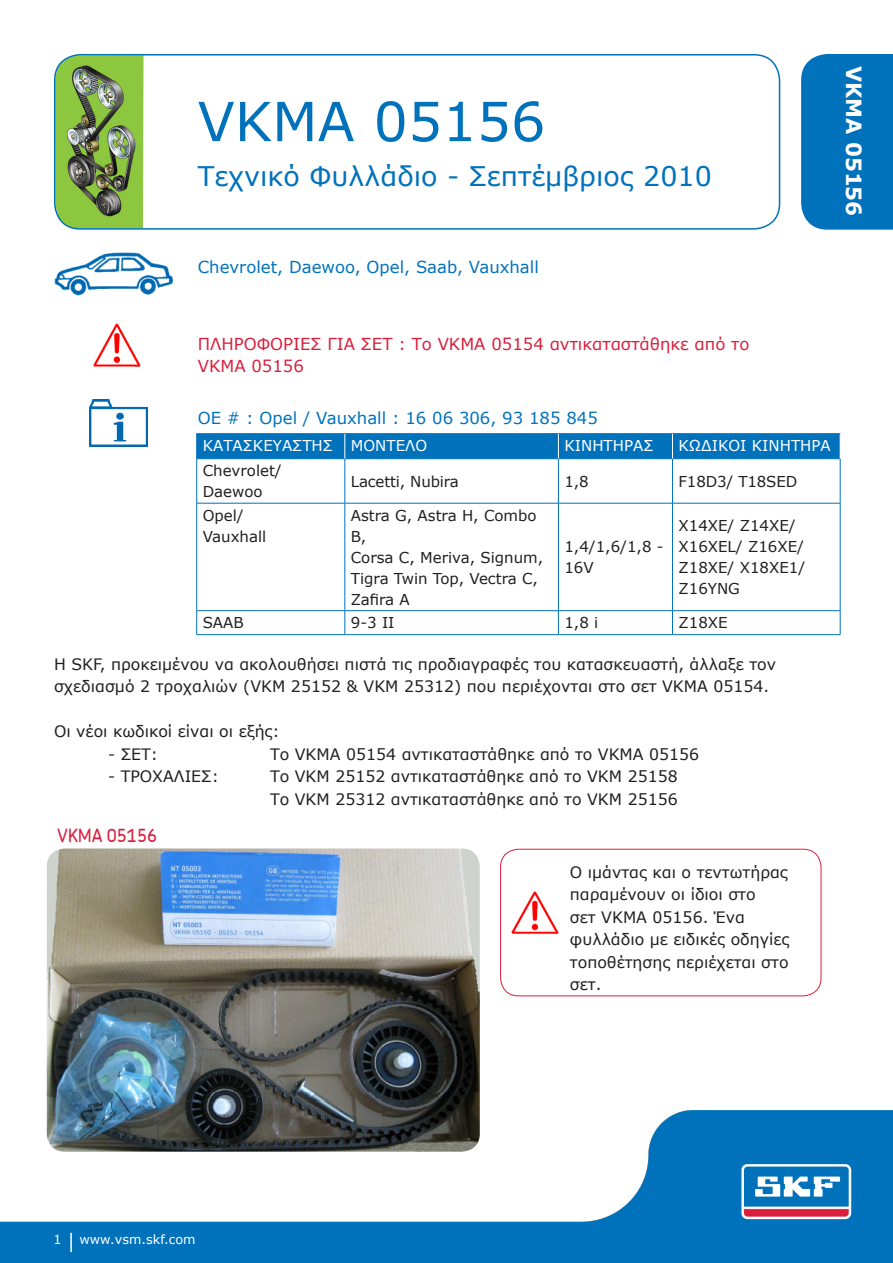
<style>
.page{position:relative;width:893px;height:1263px;background:#fff}
.page>*{position:absolute;margin:0;border:0;box-sizing:border-box;transform-origin:0 0}
.t1{font:54px "Verdana";color:#0072bc}
.t2{font:27px "Verdana";color:#0072bc}
.t3{font:700 21px "Verdana";color:#fff}
.t4{font:500 18px "SKF Chevin";color:#da1f3d}
.t5{font:16.5px "Verdana";color:#0072bc}
.t6{font:16.5px/22.5px "Verdana";color:#da1f3d}
.t7{font:15.75px/22.5px "Verdana";color:#231f20}
.t8{font:15px/21px "Verdana";color:#231f20}
.t9{font:15px "Verdana";color:#fff}
.t10{font:12.75px "Verdana";color:#fff}
</style>
<div class="page">
<img style="left:55px;top:55px;width:89px;height:172px">
<div style="left:54px;top:54px;width:726px;height:176px;border:2px solid #0072bc;border-radius:26px"></div>
<img style="left:54px;top:253px;width:119px;height:43px">
<img style="left:93px;top:323px;width:48px;height:44px">
<img style="left:89px;top:399px;width:59px;height:48px">
<div style="left:801px;top:54px;width:92px;height:176px;background:#0072bc"></div>
<img style="left:0;top:1110px;width:893px;height:153px">
<svg style="left:70px;top:1233px;width:2px;height:19px"></svg>
<img style="left:511px;top:891px;width:48px;height:44px">
<img style="left:47px;top:848px;width:433px;height:304px">
<hr style="left:196px;top:433px;width:149px;height:1px;background:#0072bc">
<hr style="left:345px;top:433px;width:213px;height:1px;background:#0072bc">
<hr style="left:558px;top:433px;width:114px;height:1px;background:#0072bc">
<hr style="left:672px;top:433px;width:168px;height:1px;background:#0072bc">
<hr style="left:196px;top:459px;width:1px;height:44px;background:#0072bc">
<hr style="left:345px;top:459px;width:1px;height:44px;background:#0072bc">
<hr style="left:558px;top:459px;width:1px;height:44px;background:#0072bc">
<hr style="left:672px;top:459px;width:1px;height:44px;background:#0072bc">
<hr style="left:840px;top:459px;width:1px;height:44px;background:#0072bc">
<hr style="left:196px;top:503px;width:149px;height:1px;background:#0072bc">
<hr style="left:196px;top:503px;width:1px;height:107px;background:#0072bc">
<hr style="left:345px;top:503px;width:213px;height:1px;background:#0072bc">
<hr style="left:345px;top:503px;width:1px;height:107px;background:#0072bc">
<hr style="left:558px;top:503px;width:114px;height:1px;background:#0072bc">
<hr style="left:558px;top:503px;width:1px;height:107px;background:#0072bc">
<hr style="left:672px;top:503px;width:168px;height:1px;background:#0072bc">
<hr style="left:672px;top:503px;width:1px;height:107px;background:#0072bc">
<hr style="left:840px;top:503px;width:1px;height:107px;background:#0072bc">
<hr style="left:196px;top:610px;width:149px;height:1px;background:#0072bc">
<svg style="left:196px;top:611px;width:1px;height:23px"></svg>
<hr style="left:345px;top:610px;width:213px;height:1px;background:#0072bc">
<svg style="left:345px;top:611px;width:1px;height:23px"></svg>
<hr style="left:558px;top:610px;width:114px;height:1px;background:#0072bc">
<svg style="left:558px;top:611px;width:1px;height:23px"></svg>
<hr style="left:672px;top:610px;width:168px;height:1px;background:#0072bc">
<svg style="left:672px;top:611px;width:1px;height:23px"></svg>
<svg style="left:840px;top:611px;width:1px;height:23px"></svg>
<hr style="left:196px;top:634px;width:149px;height:1px;background:#0072bc">
<hr style="left:345px;top:634px;width:213px;height:1px;background:#0072bc">
<hr style="left:558px;top:634px;width:114px;height:1px;background:#0072bc">
<hr style="left:672px;top:634px;width:168px;height:1px;background:#0072bc">
<div style="left:196px;top:434px;width:645px;height:25px;background:#0072bc"></div>
<div style="left:500px;top:849px;width:321px;height:147px;border:1px solid #da1f3d;border-radius:18px"></div>
<p class="t1" style="left:198px;top:87px;width:349px">VKMA 05156</p>
<p class="t2" style="left:198px;top:159px;width:516px">Τεχνικό Φυλλάδιο - Σεπτέμβριος 2010</p>
<p class="t5" style="left:198px;top:257px;width:343px">Chevrolet, Daewoo, Opel, Saab, Vauxhall</p>
<p class="t3" style="left:867px;top:66px;width:152px;rotate:90deg">VKMA 05156</p>
<p class="t6" style="left:198px;top:332px;width:553px">ΠΛΗΡΟΦΟΡΙΕΣ ΓΙΑ ΣΕΤ : Το VKMA 05154 αντικαταστάθηκε από το<br>VKMA 05156</p>
<p class="t5" style="left:198px;top:407px;width:402px">OE # : Opel / Vauxhall : 16 06 306, 93 185 845</p>
<p class="t9" style="left:203px;top:436px;width:132px">ΚΑΤΑΣΚΕΥΑΣΤΗΣ</p>
<p class="t9" style="left:351px;top:436px;width:78px">ΜΟΝΤΕΛΟ</p>
<p class="t9" style="left:564px;top:436px;width:91px">ΚΙΝΗΤΗΡΑΣ</p>
<p class="t9" style="left:678px;top:436px;width:154px">ΚΩΔΙΚΟΙ ΚΙΝΗΤΗΡΑ</p>
<p class="t8" style="left:203px;top:460px;width:81px">Chevrolet/</p>
<p class="t8" style="left:203px;top:481px;width:61px">Daewoo</p>
<p class="t8" style="left:351px;top:470px;width:109px">Lacetti, Nubira</p>
<p class="t8" style="left:564px;top:470px;width:26px">1,8</p>
<p class="t8" style="left:678px;top:470px;width:120px">F18D3/ T18SED</p>
<p class="t8" style="left:203px;top:504px;width:43px">Opel/</p>
<p class="t8" style="left:203px;top:525px;width:65px">Vauxhall</p>
<p class="t8" style="left:351px;top:504px;width:187px">Astra G, Astra H, Combo<br>B,</p>
<p class="t8" style="left:351px;top:546px;width:194px">Corsa C, Meriva, Signum,</p>
<p class="t8" style="left:351px;top:567px;width:189px">Tigra Twin Top, Vectra C,</p>
<p class="t8" style="left:351px;top:588px;width:60px">Zafira A</p>
<p class="t8" style="left:564px;top:536px;width:101px">1,4/1,6/1,8 -</p>
<p class="t8" style="left:564px;top:557px;width:31px">16V</p>
<p class="t8" style="left:678px;top:515px;width:119px">X14XE/ Z14XE/</p>
<p class="t8" style="left:678px;top:536px;width:127px">X16XEL/ Z16XE/</p>
<p class="t8" style="left:678px;top:557px;width:128px">Z18XE/ X18XE1/</p>
<p class="t8" style="left:678px;top:578px;width:63px">Z16YNG</p>
<p class="t8" style="left:203px;top:612px;width:42px">SAAB</p>
<p class="t8" style="left:351px;top:612px;width:45px">9-3 II</p>
<p class="t8" style="left:564px;top:612px;width:35px">1,8 i</p>
<p class="t8" style="left:678px;top:612px;width:51px">Z18XE</p>
<p class="t7" style="left:54px;top:652px;width:724px">Η SKF, προκειμένου να ακολουθήσει πιστά τις προδιαγραφές του κατασκευαστή, άλλαξε τον σχεδιασμό 2 τροχαλιών (VKM 25152 &amp; VKM 25312) που περιέχονται στο σετ VKMA 05154.</p>
<p class="t7" style="left:54px;top:720px;width:227px">Οι νέοι κωδικοί είναι οι εξής:</p>
<p class="t7" style="left:108px;top:742px;width:52px">- ΣΕΤ:</p>
<p class="t7" style="left:270px;top:742px;width:431px">Το VKMA 05154 αντικαταστάθηκε από το VKMA 05156</p>
<p class="t7" style="left:108px;top:765px;width:112px">- ΤΡΟΧΑΛΙΕΣ:</p>
<p class="t7" style="left:270px;top:765px;width:409px">Το VKM 25152 αντικαταστάθηκε από το VKM 25158</p>
<p class="t7" style="left:270px;top:787px;width:409px">Το VKM 25312 αντικαταστάθηκε από το VKM 25156</p>
<p class="t4" style="left:58px;top:823px;width:101px">VKMA 05156</p>
<p class="t7" style="left:570px;top:860px;width:221px">Ο ιμάντας και ο τεντωτήρας παραμένουν οι ίδιοι στο<br>σετ VKMA 05156. Ένα φυλλάδιο με ειδικές οδηγίες τοποθέτησης περιέχεται στο σετ.</p>
<p class="t10" style="left:53px;top:1232px;width:10px">1</p>
<p class="t10" style="left:79px;top:1232px;width:118px">www.vsm.skf.com</p>
</div>
